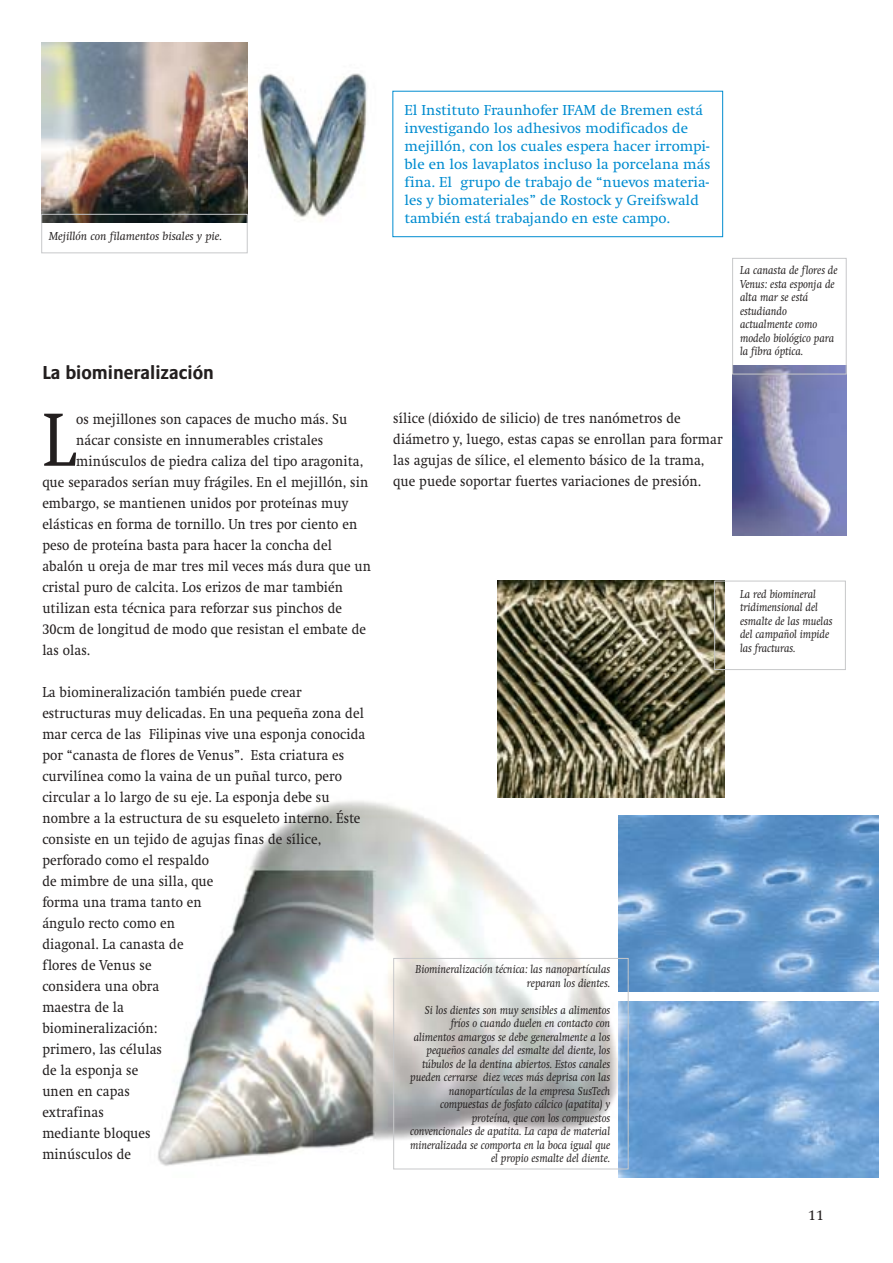
<style>
.page{position:relative;width:893px;height:1263px;background:#fff}
.page>*{position:absolute;margin:0;border:0;box-sizing:border-box;transform-origin:0 0}
.t1{font:78px "Swift EF";color:#231f1f;scale:.9 1}
.t2{font:700 19.5px "Praxis EF";color:#231f1f;scale:.9 1}
.t3{font:15px/21px "Swift EF";letter-spacing:.005em;color:#231f1f;scale:.9 1}
.t4{font:15px/18px "Swift EF";color:#008cd0}
.t5{font:15px "Swift EF";letter-spacing:.005em;color:#231f1f}
.t6{font:italic 12px/13.5px "Swift EF";letter-spacing:-.005em;color:#231f1f;text-align:right;scale:.9 1}
.t7{font:italic 12px "Swift EF";letter-spacing:-.005em;color:#231f1f}
</style>
<div class="page">
<img style="left:158px;top:797px;width:493px;height:373px">
<img style="left:247px;top:53px;width:120px;height:173px">
<div style="left:392px;top:91px;width:331px;height:146px;border:1px solid #008cd0"></div>
<img style="left:618px;top:815px;width:260px;height:176px">
<img style="left:618px;top:1002px;width:260px;height:176px">
<div style="left:393px;top:958px;width:235px;height:211px;border:1px solid #c7c8ca"></div>
<img style="left:497px;top:581px;width:227px;height:216px">
<div style="left:714px;top:581px;width:131px;height:89px;border:1px solid #c7c8ca"></div>
<img style="left:41px;top:43px;width:206px;height:180px">
<div style="left:41px;top:214px;width:206px;height:39px;border:1px solid #c7c8ca"></div>
<img style="left:732px;top:366px;width:114px;height:170px">
<div style="left:732px;top:258px;width:114px;height:116px;border:1px solid #c7c8ca"></div>
<p class="t7" style="left:49px;top:232px;width:175px">Mejillón con filamentos bisales y pie.</p>
<h2 class="t2" style="left:42px;top:365px;width:192px">La biomineralización</h2>
<h1 class="t1" style="left:42px;top:410px;width:39px">L</h1>
<p class="t3" style="left:76px;top:410px;width:303px">os mejillones son capaces de mucho más. Su</p>
<p class="t3" style="left:76px;top:431px;width:276px">nácar consiste en innumerables cristales</p>
<p class="t3" style="left:76px;top:452px;width:320px">minúsculos de piedra caliza del tipo aragonita,</p>
<p class="t3" style="left:42px;top:473px;width:364px">que separados serían muy frágiles. En el mejillón, sin</p>
<p class="t3" style="left:42px;top:494px;width:341px">embargo, se mantienen unidos por proteínas muy</p>
<p class="t3" style="left:42px;top:515px;width:351px">elásticas en forma de tornillo. Un tres por ciento en</p>
<p class="t3" style="left:42px;top:536px;width:323px">peso de proteína basta para hacer la concha del</p>
<p class="t3" style="left:42px;top:557px;width:367px">abalón u oreja de mar tres mil veces más dura que un</p>
<p class="t3" style="left:42px;top:578px;width:336px">cristal puro de calcita. Los erizos de mar también</p>
<p class="t3" style="left:42px;top:599px;width:334px">utilizan esta técnica para reforzar sus pinchos de</p>
<p class="t3" style="left:42px;top:620px;width:361px">30cm de longitud de modo que resistan el embate de</p>
<p class="t3" style="left:42px;top:641px;width:55px">las olas.</p>
<p class="t3" style="left:42px;top:683px;width:360px">La biomineralización también puede crear estructuras muy delicadas. En una pequeña zona del mar cerca de las Filipinas vive una esponja conocida por “canasta de flores de Venus”. Esta criatura es curvilínea como la vaina de un puñal turco, pero circular a lo largo de su eje. La esponja debe su nombre a la estructura de su esqueleto interno. Éste consiste en un tejido de agujas finas de sílice, perforado como el respaldo<br>de mimbre de una silla, que<br>forma una trama tanto en<br>ángulo recto como en<br>diagonal. La canasta de<br>flores de Venus se<br>considera una obra<br>maestra de la<br>biomineralización:<br>primero, las células<br>de la esponja se<br>unen en capas<br>extrafinas<br>mediante bloques<br>minúsculos de</p>
<p class="t4" style="left:404px;top:103px;width:307px">El Instituto Fraunhofer IFAM de Bremen está investigando los adhesivos modificados de mejillón, con los cuales espera hacer irrompi&shy;ble en los lavaplatos incluso la porcelana más fina. El grupo de trabajo de “nuevos materia&shy;les y biomateriales” de Rostock y Greifswald también está trabajando en este campo.</p>
<p class="t6" style="left:740px;top:265px;width:110px;text-align:left">La canasta de flores de<br>Venus: esta esponja de alta mar se está estudiando actualmente como modelo biológico para la fibra óptica.</p>
<p class="t3" style="left:393px;top:409px;width:367px">sílice (dióxido de silicio) de tres nanómetros de diámetro y, luego, estas capas se enrollan para formar las agujas de sílice, el elemento básico de la trama, que puede soportar fuertes variaciones de presión.</p>
<p class="t6" style="left:740px;top:588px;width:104px;text-align:left">La red biomineral tridimensional del esmalte de las muelas del campañol impide las fracturas.</p>
<p class="t6" style="left:415px;top:964px;width:218px">Biomineralización técnica: las nanopartículas reparan los dientes.</p>
<p class="t6" style="left:410px;top:1004px;width:224px">Si los dientes son muy sensibles a alimentos fríos o cuando duelen en contacto con alimentos amargos se debe generalmente a los pequeños canales del esmalte del diente, los túbulos de la dentina abiertos. Estos canales pueden cerrarse diez veces más deprisa con las nanopartículas de la empresa SusTech compuestas de fosfato cálcico (apatita) y proteína, que con los compuestos convencionales de apatita. La capa de material mineralizada se comporta en la boca igual que el propio esmalte del diente.</p>
<p class="t5" style="left:808px;top:1210px;width:17px">11</p>
</div>
